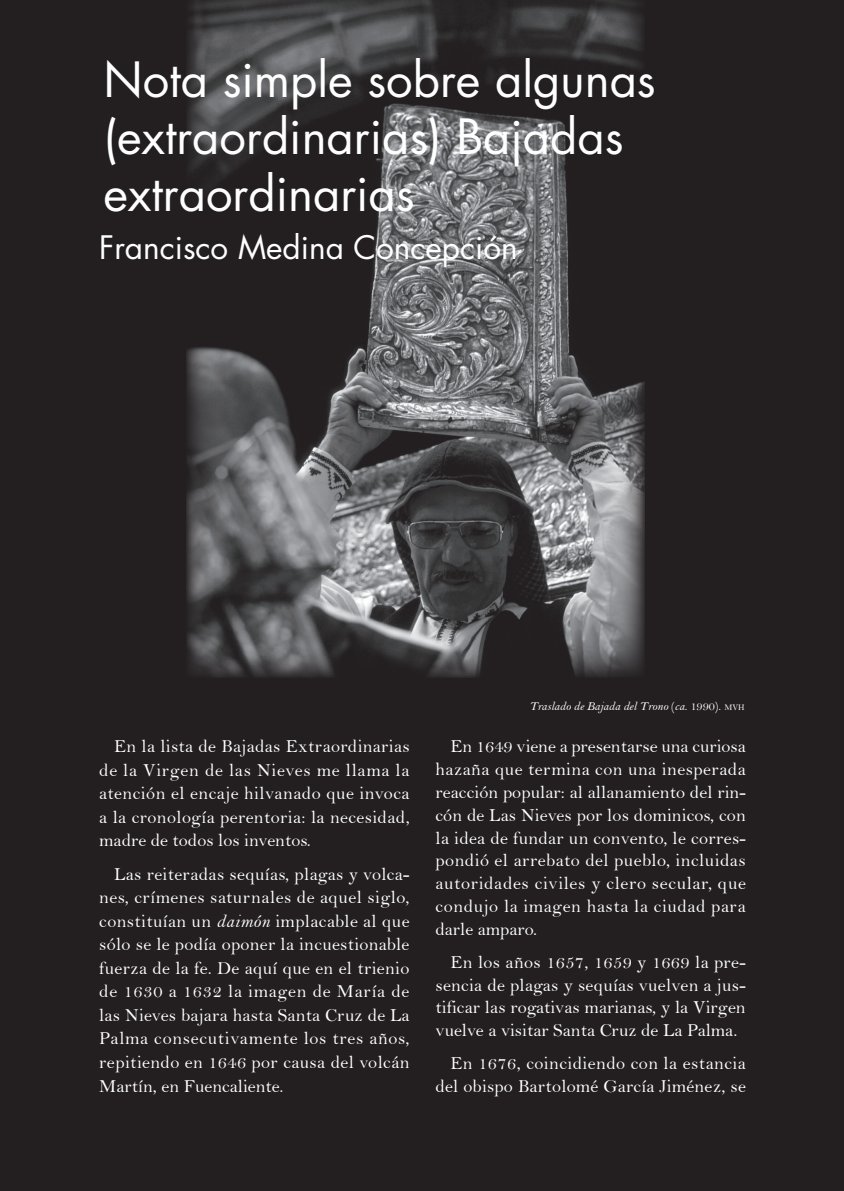
<style>
.page{position:relative;width:844px;height:1191px;background:#fff}
.page>*{position:absolute;margin:0;border:0;box-sizing:border-box;transform-origin:0 0}
.t1{font:47.25px/56.7px "Futura Std";color:#fff}
.t2{font:31.5px "Futura Std";color:#fff}
.GENERAL_10_5_12_6{font:18.38px/23.4px "Bell";letter-spacing:.01em;color:#fff;text-align:justify}
.t3{font:12.25px "Bell MT Italic";color:#fff}
.s1{font-family:"Bell"}
.s2{font-family:"Bell";font-size:8.58px}
.s3{font-family:"Bell MT Italic"}
</style>
<div class="page">
<div style="left:0;top:0;width:843px;height:1191px;background:#231f20"></div>
<img style="left:186px;top:0;width:458px;height:677px">
<p class="t1" style="left:103px;top:52px;width:553px">Nota simple sobre algunas (extraordinarias) Bajadas extraordinarias</p>
<p class="t2" style="left:99px;top:227px;width:420px">Francisco Medina Concepción</p>
<p class="t3" style="left:529px;top:699px;width:216px">Traslado de Bajada del Trono <span class="s1">(</span>ca<span class="s1">. 1990).</span> <span class="s2">mvh</span></p>
<p class="GENERAL_10_5_12_6" style="left:99px;top:734px;width:312px;text-indent:15px">En la lista de Bajadas Extraordinarias de la Virgen de las Nieves me llama la atención el encaje hilvanado que invoca a la cronología perentoria: la necesidad, madre de todos los inventos.</p>
<p class="GENERAL_10_5_12_6" style="left:99px;top:862px;width:312px;text-indent:15px">Las reiteradas sequías, plagas y volca&shy;nes, crímenes saturnales de aquel siglo, constituían un <span class="s3">daimón</span> implacable al que sólo se le podía oponer la incuestionable fuerza de la fe. De aquí que en el trienio de 1630 a 1632 la imagen de María de las Nieves bajara hasta Santa Cruz de La Palma consecutivamente los tres años, repitiendo en 1646 por causa del volcán Martín, en Fuencaliente.</p>
<p class="GENERAL_10_5_12_6" style="left:435px;top:735px;width:312px;line-height:22.8px;text-indent:15px">En 1649 viene a presentarse una curiosa hazaña que termina con una inesperada reacción popular: al allanamiento del rin&shy;cón de Las Nieves por los dominicos, con la idea de fundar un convento, le corres&shy;pondió el arrebato del pueblo, incluidas autoridades civiles y clero secular, que condujo la imagen hasta la ciudad para darle amparo.</p>
<p class="GENERAL_10_5_12_6" style="left:435px;top:950px;width:312px;line-height:22.8px;text-indent:15px">En los años 1657, 1659 y 1669 la pre&shy;sencia de plagas y sequías vuelven a jus&shy;tificar las rogativas marianas, y la Virgen vuelve a visitar Santa Cruz de La Palma.</p>
<p class="GENERAL_10_5_12_6" style="left:435px;top:1051px;width:312px;line-height:22.8px;text-align:right">En 1676, coincidiendo con la estancia del obispo Bartolomé García Jiménez, se</p>
</div>
